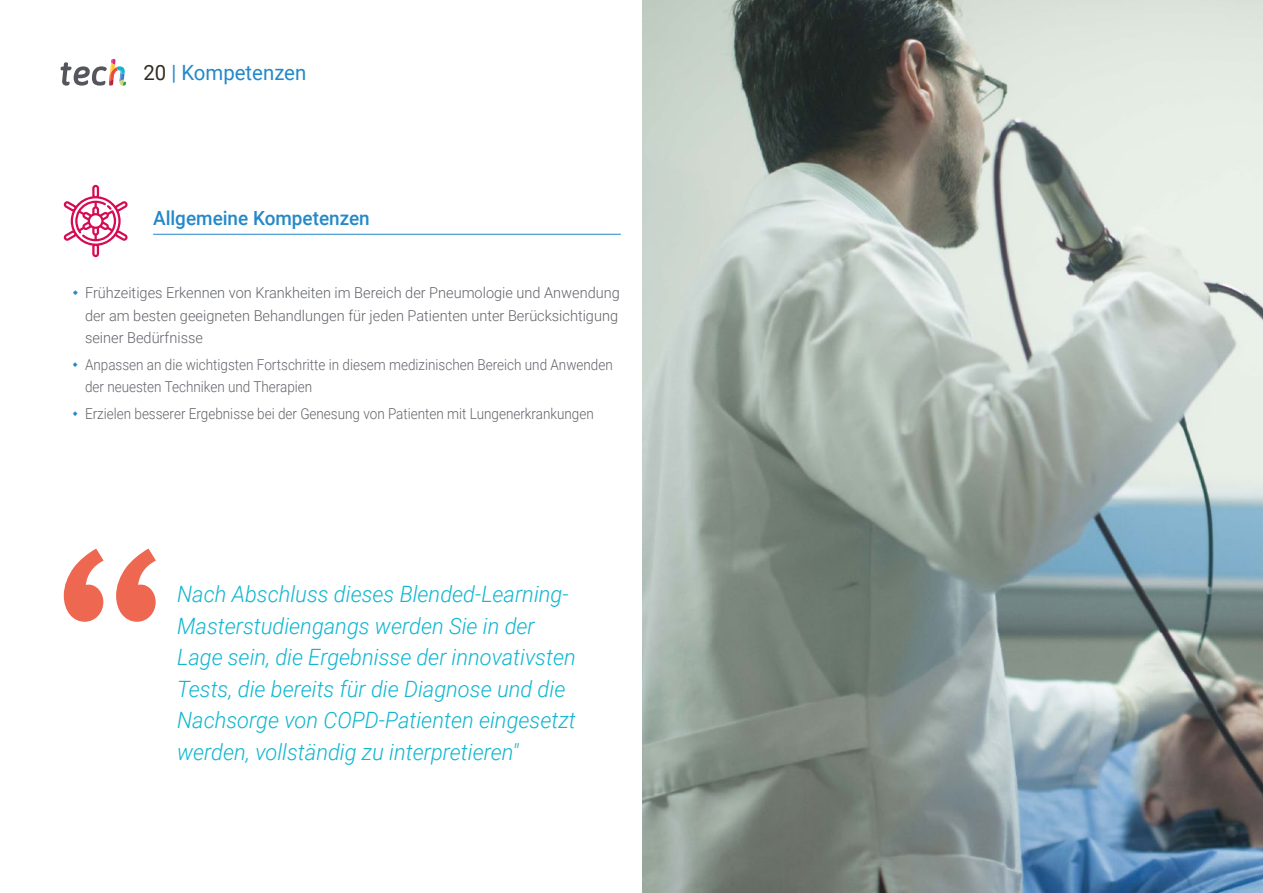
<style>
.page{position:relative;width:1263px;height:893px;background:#fff}
.page>*{position:absolute;margin:0;border:0;box-sizing:border-box;transform-origin:0 0}
.t1{font:italic 300 22.5px/31.5px "Roboto";color:#0fb6cf}
.t2{font:21px "Roboto";color:#2488c9}
.t3{font:500 19.5px "Roboto";color:#2488c9}
.t4{font:300 15px/22.5px "Roboto";color:#61646a;scale:.9 1}
.t5{font:300 15px/22.5px "Roboto";color:#61646a}
.s1{color:#312e20}
</style>
<div class="page">
<svg style="left:61px;top:59px;width:65px;height:27px"></svg>
<img style="left:642px;top:0;width:621px;height:893px">
<hr style="left:153px;top:234px;width:468px;height:1px;background:#2488c9">
<svg style="left:63px;top:185px;width:65px;height:72px"></svg>
<svg style="left:64px;top:549px;width:92px;height:73px"></svg>
<p class="t2" style="left:144px;top:57px;width:164px"><span class="s1">20</span> | Kompetenzen</p>
<p class="t3" style="left:153px;top:205px;width:218px">Allgemeine Kompetenzen</p>
<p class="t5" style="left:85px;top:281px;width:536px">Frühzeitiges Erkennen von Krankheiten im Bereich der Pneumologie und Anwendung der am besten geeigneten Behandlungen für jeden Patienten unter Berücksichtigung seiner Bedürfnisse</p>
<p class="t4" style="left:85px;top:353px;width:588px">Anpassen an die wichtigsten Fortschritte in diesem medizinischen Bereich und Anwenden der neuesten Techniken und Therapien</p>
<p class="t4" style="left:85px;top:402px;width:567px">Erzielen besserer Ergebnisse bei der Genesung von Patienten mit Lungenerkrankungen</p>
<p class="t1" style="left:177px;top:577px;width:400px">Nach Abschluss dieses Blended-Learning-Masterstudiengangs werden Sie in der Lage sein, die Ergebnisse der innovativsten Tests, die bereits für die Diagnose und die Nachsorge von COPD-Patienten eingesetzt werden, vollständig zu interpretieren"</p>
</div>
